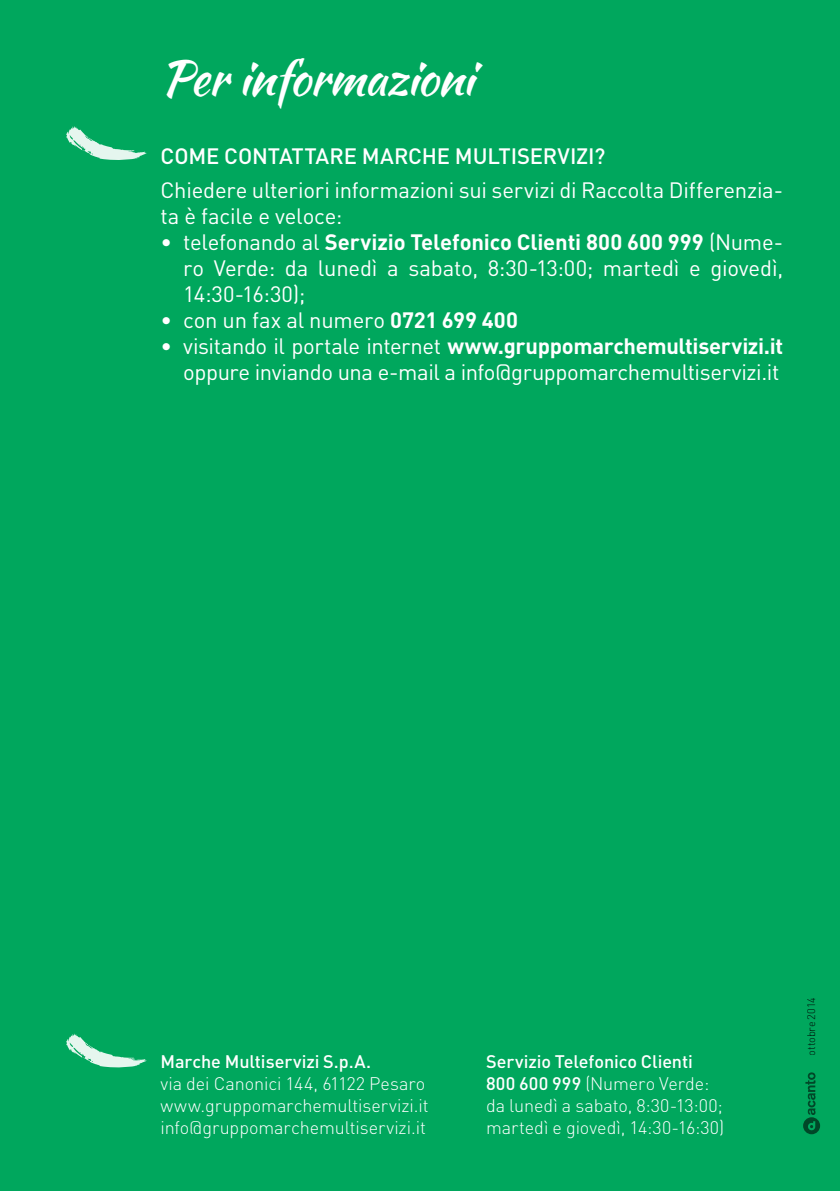
<style>
.page{position:relative;width:840px;height:1191px;background:#fff}
.page>*{position:absolute;margin:0;border:0;box-sizing:border-box;transform-origin:0 0}
.t1{font:48px "Kaushan Script";letter-spacing:-.02em;color:#fff}
.t2{font:22px/26px "DIN";letter-spacing:-.01em;color:#fff}
.t3{font:500 22px "DIN";letter-spacing:-.01em;color:#fff}
.t4{font:300 18px/22px "DIN";letter-spacing:-.005em;color:#fff}
.t5{font:500 18px "DIN";letter-spacing:-.005em;color:#fff}
.t6{font:300 11px "DIN";letter-spacing:-.01em;color:#1d1d1b}
.s1{font-weight:700}
.s2{font-weight:500}
</style>
<div class="page">
<div style="left:0;top:0;width:839px;height:1191px;background:#00a75d"></div>
<svg style="left:803px;top:1072px;width:16px;height:62px"></svg>
<svg style="left:66px;top:126px;width:80px;height:34px"></svg>
<svg style="left:66px;top:1033px;width:80px;height:35px"></svg>
<h1 class="t1" style="left:160px;top:43px;width:314px">Per informazioni</h1>
<p class="t3" style="left:160px;top:142px;width:446px">COME CONTATTARE MARCHE MULTISERVIZI?</p>
<p class="t2" style="left:160px;top:177px;width:624px">Chiedere ulteriori informazioni sui servizi di Raccolta Differenzia&shy;ta è facile e veloce:</p>
<p class="t2" style="left:183px;top:229px;width:601px;text-align:justify;text-indent:-23px">• telefonando al <span class="s1">Servizio Telefonico Clienti 800 600 999</span> (Nume&shy;ro Verde: da lunedì a sabato, 8:30-13:00; martedì e giovedì, 14:30-16:30);</p>
<p class="t2" style="left:160px;top:307px;width:359px">• con un fax al numero <span class="s1">0721 699 400</span></p>
<p class="t2" style="left:160px;top:333px;width:623px;text-align:right">• visitando il portale internet <span class="s1">www.gruppomarchemultiservizi.it </span>oppure inviando una e-mail a info@gruppomarchemultiservizi.it</p>
<p class="t5" style="left:160px;top:1050px;width:212px">Marche Multiservizi S.p.A.</p>
<p class="t4" style="left:160px;top:1072px;width:269px">via dei Canonici 144, 61122 Pesaro www.gruppomarchemultiservizi.it info@gruppomarchemultiservizi.it</p>
<p class="t4" style="left:486px;top:1050px;width:239px"><span class="s2">Servizio Telefonico Clienti<br>800 600 999</span> (Numero Verde: da lunedì a sabato, 8:30-13:00; martedì e giovedì, 14:30-16:30)</p>
<p class="t6" style="left:804px;top:1055px;width:60px;rotate:-90deg">ottobre 2014</p>
</div>
